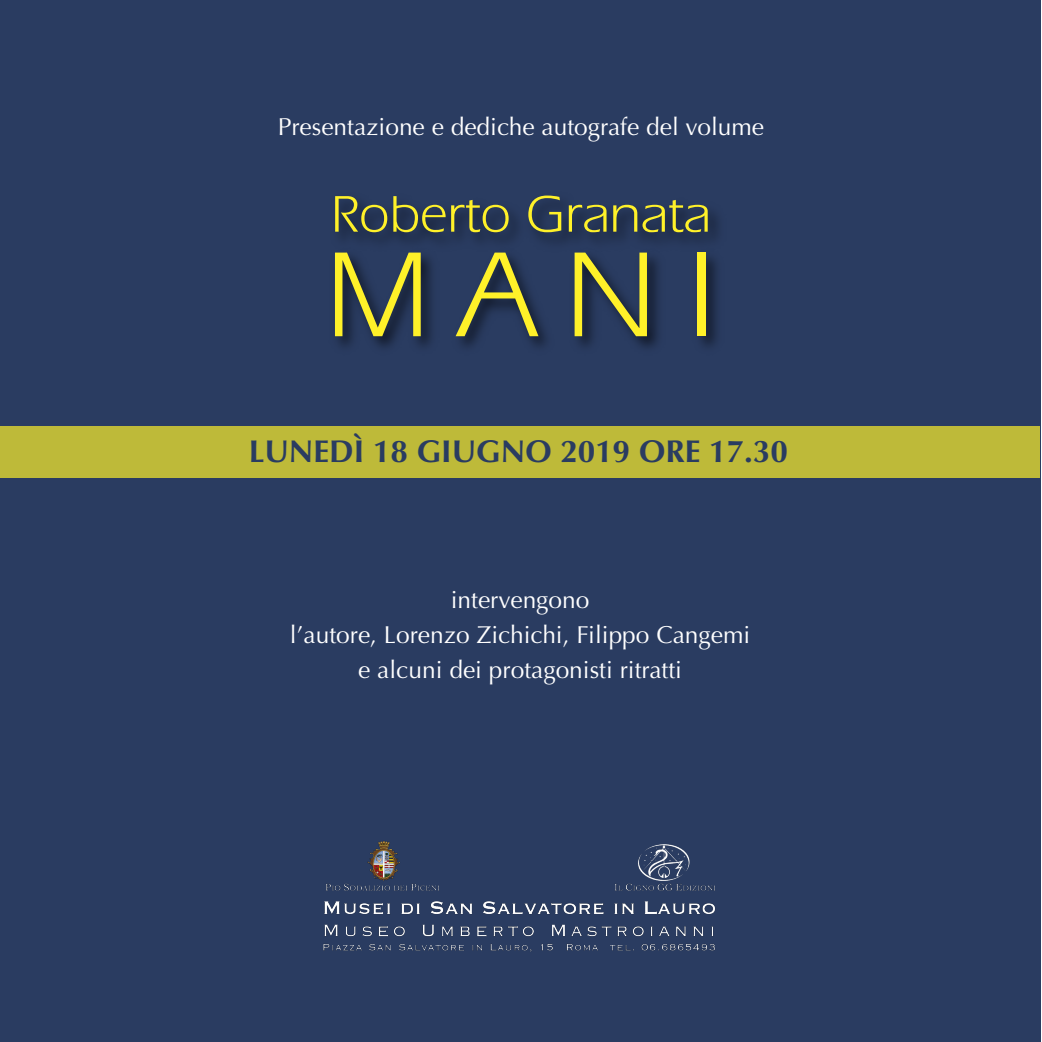
<style>
.page{position:relative;width:1042px;height:1042px;background:#fff}
.page>*{position:absolute;margin:0;border:0;box-sizing:border-box;transform-origin:0 0}
.t1{font:125.3px "Itc Eras";color:#fff129}
.t2{font:53.2px "Itc Eras";color:#fff129}
.t3{font:700 31.5px "Optima";color:#2a3c61}
.t4{font:24.5px/35px "Optima";color:#fff;text-align:center}
</style>
<div class="page">
<div style="left:0;top:0;width:1040px;height:1042px;background:#2a3c61"></div>
<div style="left:0;top:426px;width:1040px;height:51px;background:#beba39"></div>
<img style="left:323px;top:841px;width:392px;height:111px">
<p class="t4" style="left:278px;top:110px;width:488px">Presentazione e dediche autografe del volume</p>
<h2 class="t2" style="left:331px;top:196px;width:381px">Roberto Granata</h2>
<h1 class="t1" style="left:326px;top:253px;width:391px">MANI</h1>
<p class="t3" style="left:249px;top:433px;width:541px">LUNEDÌ 18 GIUGNO 2019 ORE 17.30</p>
<p class="t4" style="left:290px;top:582px;width:462px">intervengono<br>l’autore, Lorenzo Zichichi, Filippo Cangemi e alcuni dei protagonisti ritratti</p>
</div>
